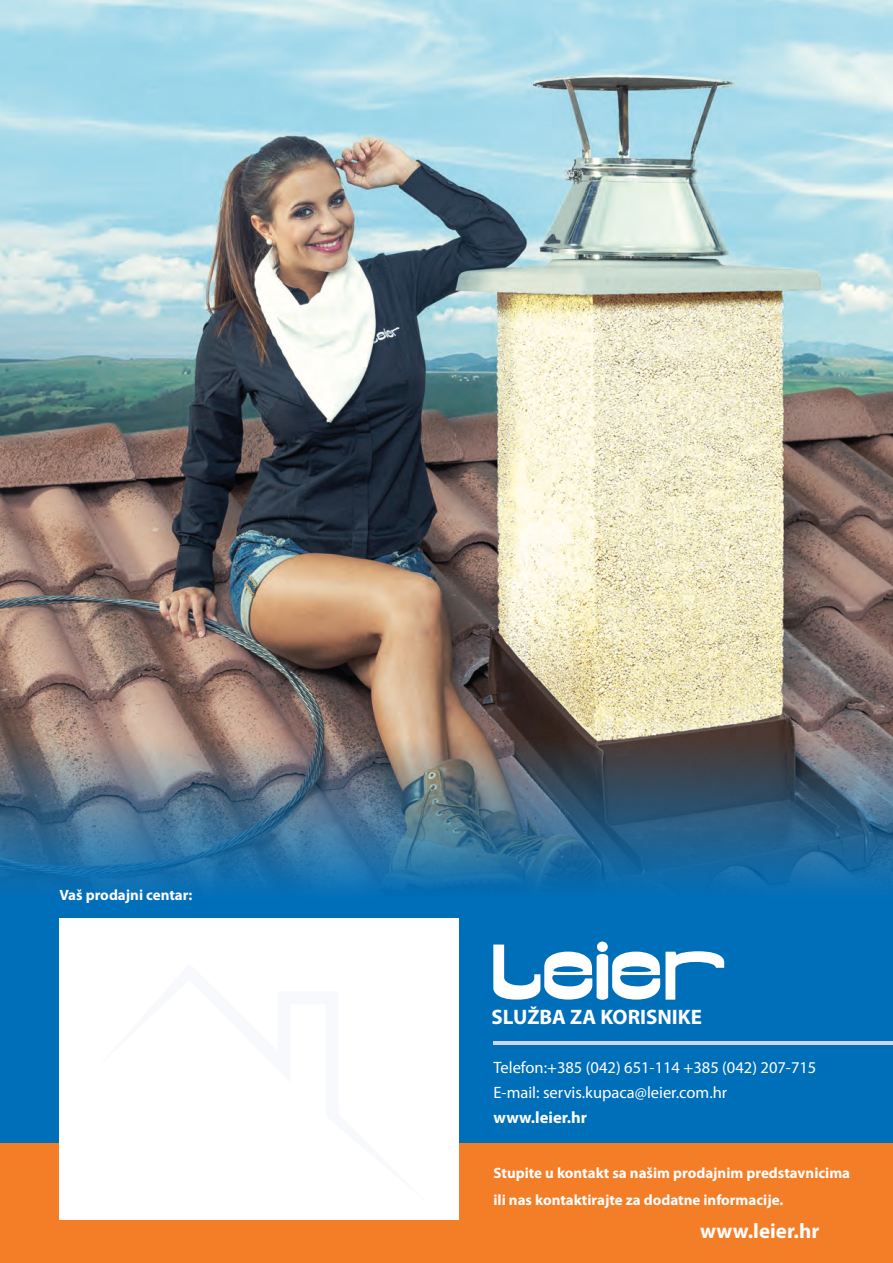
<style>
.page{position:relative;width:893px;height:1263px;background:#fff}
.page>*{position:absolute;margin:0;border:0;box-sizing:border-box;transform-origin:0 0}
.t1{font:700 21px "Myriad Pro";color:#fff}
.t2{font:21px "Myriad Pro";color:#fff}
.t3{font:16.5px/25.2px "Myriad Pro";color:#fff}
.t4{font:700 16.5px "Myriad Pro";color:#fff}
.t5{font:700 15px/27.3px "Myriad Pro";color:#fff}
</style>
<div class="page">
<img style="left:0;top:0;width:893px;height:657px">
<img style="left:0;top:657px;width:893px;height:487px">
<hr style="left:493px;top:1042px;width:400px;height:3px;background:#cfd5eb">
<svg style="left:493px;top:941px;width:232px;height:59px"></svg>
<div style="left:0;top:1144px;width:893px;height:119px;background:#f47d27"></div>
<div style="left:60px;top:917px;width:399px;height:302px;background:#fff"></div>
<p class="t5" style="left:59px;top:881px;width:134px">Vaš prodajni centar:</p>
<h1 class="t1" style="left:492px;top:1003px;width:212px">SLUŽBA ZA KORISNIKE</h1>
<p class="t3" style="left:493px;top:1054px;width:324px">Telefon:+385 (042) 651-114 +385 (042) 207-715<br>E-mail: servis.kupaca@leier.com.hr</p>
<p class="t4" style="left:493px;top:1107px;width:95px">www.leier.hr</p>
<p class="t5" style="left:493px;top:1159px;width:358px">Stupite u kontakt sa našim prodajnim predstavnicima ili nas kontaktirajte za dodatne informacije.</p>
<h1 class="t2" style="left:708px;top:1216px;width:115px">www.leiereu</h1>
<h1 class="t1" style="left:700px;top:1217px;width:121px">www.leier.hr</h1>
</div>
